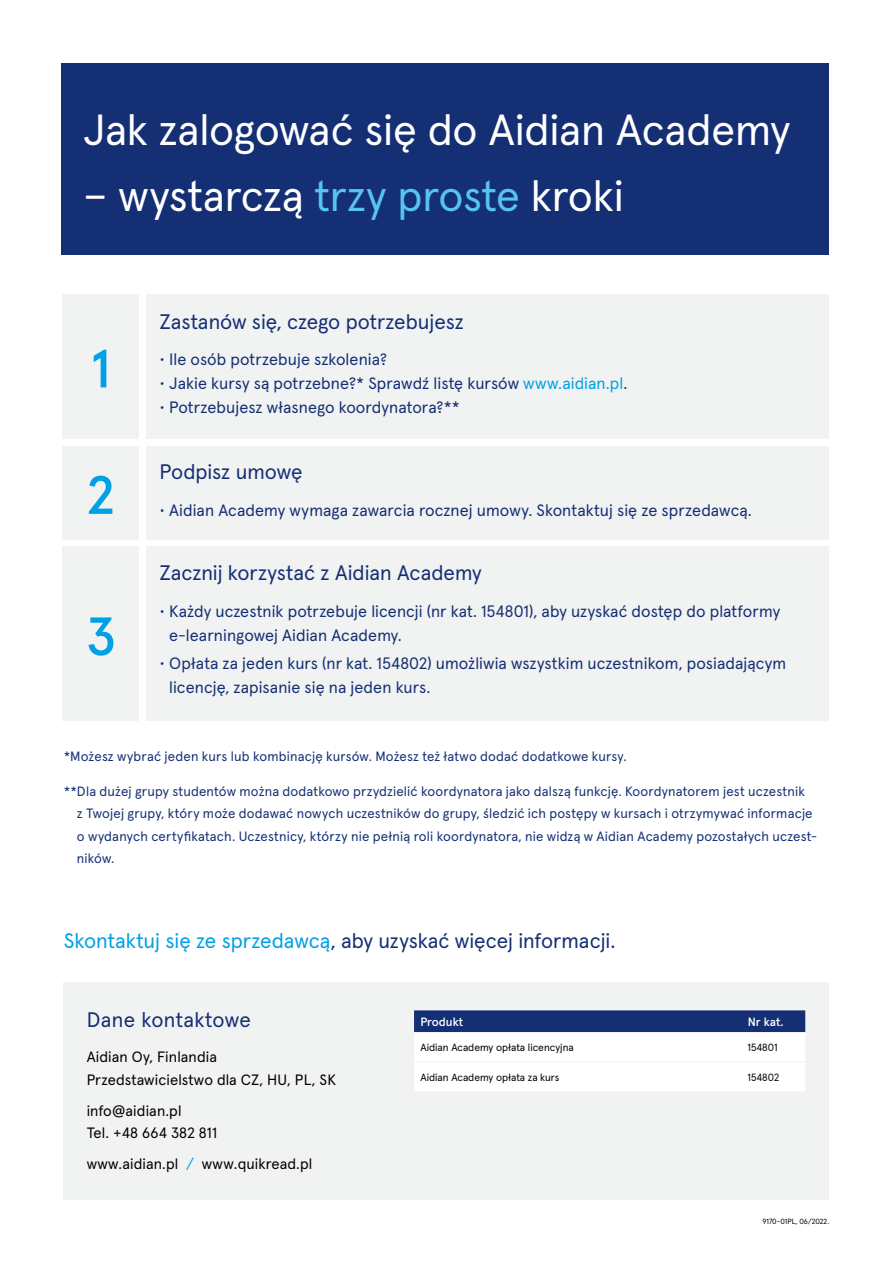
<style>
.page{position:relative;width:893px;height:1263px;background:#fff}
.page>*{position:absolute;margin:0;border:0;box-sizing:border-box;transform-origin:0 0}
.t1{font:500 54px "Apercu Pro";color:#00a1e5}
.t2{font:43.5px "Apercu Pro";letter-spacing:-.005em;color:#fff}
.t3{font:21px "Apercu Pro";color:#152f75}
.t4{font:16.5px/24px "Apercu Pro";letter-spacing:.005em;color:#152f75}
.t5{font:15px/22.5px "Apercu Pro";letter-spacing:.01em;color:#000}
.t6{font:13.5px/22.5px "Apercu Pro";letter-spacing:.01em;color:#152f75}
.t7{font:500 12px "Apercu Pro";color:#fff}
.t8{font:10.5px "Apercu Pro";color:#000}
.t9{font:7.5px "Apercu Pro";color:#000}
.s1{color:#56c4ef}
.s2{color:#00a1e5}
</style>
<div class="page">
<div style="left:147px;top:294px;width:682px;height:144px;background:#f1f2f2"></div>
<div style="left:147px;top:446px;width:682px;height:93px;background:#f1f2f2"></div>
<div style="left:147px;top:547px;width:682px;height:174px;background:#f1f2f2"></div>
<div style="left:63px;top:294px;width:76px;height:144px;background:#f1f2f2"></div>
<div style="left:63px;top:446px;width:76px;height:93px;background:#f1f2f2"></div>
<div style="left:63px;top:547px;width:76px;height:174px;background:#f1f2f2"></div>
<div style="left:64px;top:982px;width:765px;height:217px;background:#f1f2f2"></div>
<svg style="left:414px;top:1010px;width:391px;height:81px"></svg>
<hr style="left:414px;top:1061px;width:327px;height:1px;background:#f1f2f2">
<hr style="left:741px;top:1061px;width:64px;height:1px;background:#f1f2f2">
<div style="left:62px;top:64px;width:767px;height:191px;background:#152f75"></div>
<h2 class="t2" style="left:83px;top:97px;width:709px">Jak zalogować się do Aidian Academy</h2>
<h2 class="t2" style="left:83px;top:163px;width:542px">– wystarczą <span class="s1">trzy proste</span> kroki</h2>
<h1 class="t1" style="left:91px;top:327px;width:21px">1</h1>
<h1 class="t1" style="left:87px;top:453px;width:29px">2</h1>
<h1 class="t1" style="left:86px;top:594px;width:31px">3</h1>
<p class="t3" style="left:159px;top:305px;width:306px">Zastanów się, czego potrzebujesz</p>
<p class="t4" style="left:159px;top:346px;width:229px">• Ile osób potrzebuje szkolenia?</p>
<p class="t4" style="left:159px;top:370px;width:470px">• Jakie kursy są potrzebne?* Sprawdź listę kursów <span class="s2">www.aidian.pl</span>.</p>
<p class="t4" style="left:159px;top:394px;width:302px">• Potrzebujesz własnego koordynatora?**</p>
<p class="t3" style="left:159px;top:456px;width:145px">Podpisz umowę</p>
<p class="t4" style="left:159px;top:497px;width:594px">• Aidian Academy wymaga zawarcia rocznej umowy. Skontaktuj się ze sprzedawcą.</p>
<p class="t3" style="left:159px;top:557px;width:324px">Zacznij korzystać z Aidian Academy</p>
<p class="t4" style="left:169px;top:598px;width:612px;text-indent:-10px">• Każdy uczestnik potrzebuje licencji (nr kat. 154801), aby uzyskać dostęp do platformy e-learningowej Aidian Academy.</p>
<p class="t4" style="left:169px;top:650px;width:618px;text-indent:-10px">• Opłata za jeden kurs (nr kat. 154802) umożliwia wszystkim uczestnikom, posiadającym licencję, zapisanie się na jeden kurs.</p>
<p class="t6" style="left:64px;top:744px;width:564px">*Możesz wybrać jeden kurs lub kombinację kursów. Możesz też łatwo dodać dodatkowe kursy.</p>
<p class="t6" style="left:77px;top:779px;width:742px;text-indent:-13px">**Dla dużej grupy studentów można dodatkowo przydzielić koordynatora jako dalszą funkcję. Koordynatorem jest uczestnik<br>z Twojej grupy, który może dodawać nowych uczestników do grupy, śledzić ich postępy w kursach i otrzymywać informacje o wydanych certyfikatach. Uczestnicy, którzy nie pełnią roli koordynatora, nie widzą w Aidian Academy pozostałych uczest&shy;ników.</p>
<p class="t3" style="left:64px;top:924px;width:553px"><span class="s2">Skontaktuj się ze sprzedawcą</span>, aby uzyskać więcej informacji.</p>
<p class="t3" style="left:87px;top:1003px;width:166px">Dane kontaktowe</p>
<p class="t5" style="left:87px;top:1044px;width:251px">Aidian Oy, Finlandia<br>Przedstawicielstwo dla CZ, HU, PL, SK</p>
<p class="t5" style="left:87px;top:1098px;width:132px">info@aidian.pl<br>Tel. +48 664 382 811</p>
<p class="t5" style="left:87px;top:1151px;width:227px">www.aidian.pl <span class="s2">/</span> www.quikread.pl</p>
<p class="t7" style="left:420px;top:1012px;width:44px">Produkt</p>
<p class="t7" style="left:748px;top:1012px;width:37px">Nr kat.</p>
<p class="t8" style="left:420px;top:1039px;width:155px">Aidian Academy opłata licencyjna</p>
<p class="t8" style="left:747px;top:1039px;width:32px">154801</p>
<p class="t8" style="left:420px;top:1069px;width:140px">Aidian Academy opłata za kurs</p>
<p class="t8" style="left:747px;top:1069px;width:33px">154802</p>
<p class="t9" style="left:762px;top:1215px;width:68px">9170-01PL, 06/2022.</p>
</div>
